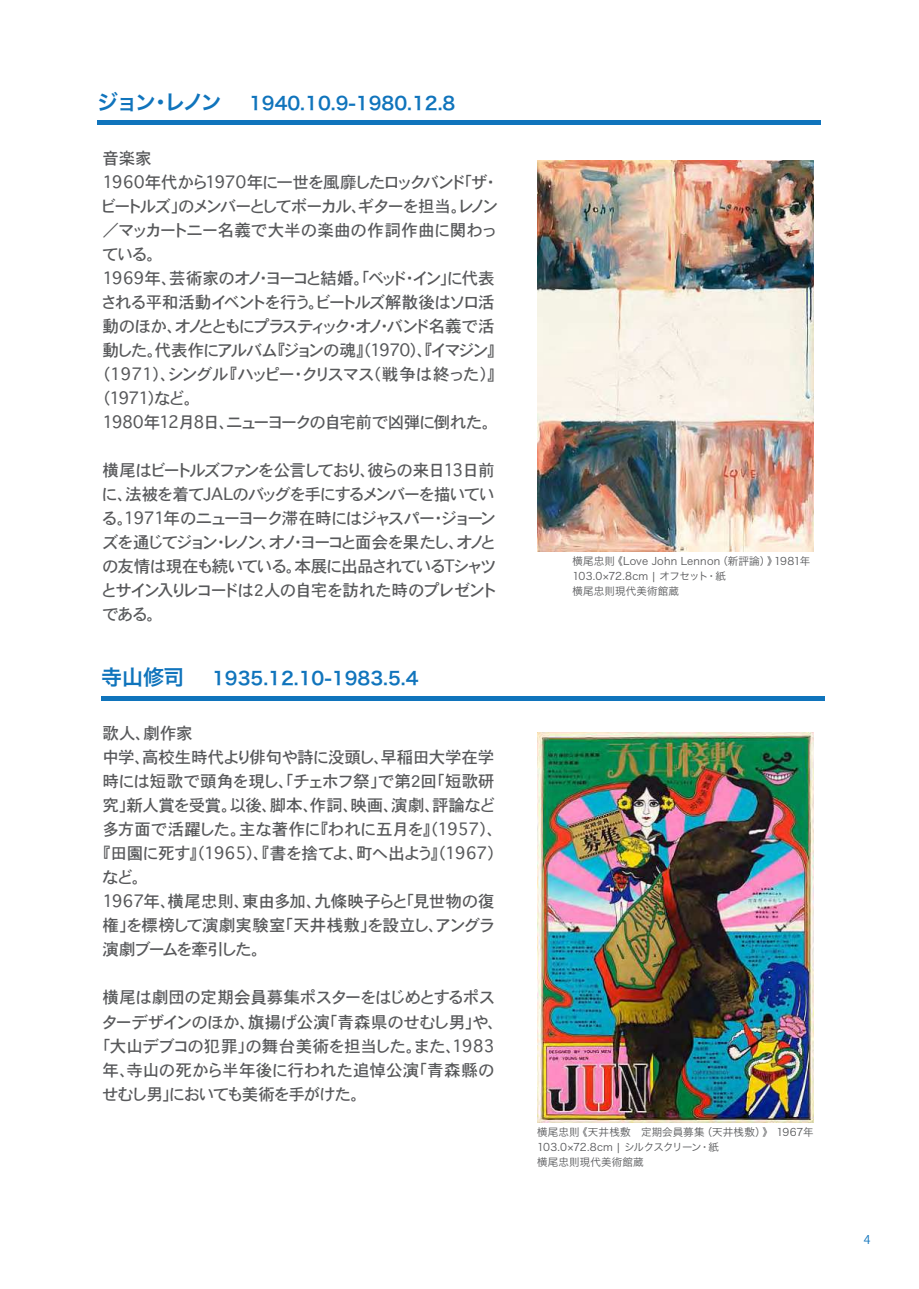
<style>
.page{position:relative;width:919px;height:1289px;background:#fff}
.page>*{position:absolute;margin:0;border:0;box-sizing:border-box;transform-origin:0 0}
.t1{font:18px "Hira Kaku Pro N W6";color:#1074bc}
.t2{font:16.5px/24px "Osaka";color:#57585a}
.t3{font:12px "Koz Go Pro";color:#1074bc}
.t4{font:10.5px/15px "Hira Kaku Pro W3";letter-spacing:.015em;color:#57585a}
.s1{font-size:21px}
</style>
<div class="page">
<hr style="left:98px;top:121px;width:723px;height:4px;background:#1074bc">
<img style="left:537px;top:161px;width:276px;height:390px">
<hr style="left:101px;top:696px;width:723px;height:4px;background:#1074bc">
<img style="left:537px;top:732px;width:276px;height:390px">
<p class="t1" style="left:97px;top:87px;width:360px"><span class="s1">ジョン・レノン　</span> 1940.10.9-1980.12.8</p>
<p class="t2" style="left:102px;top:146px;width:397px">音楽家<br>1960年代から1970年に一世を風靡したロックバンド「ザ・ビートルズ」のメンバーとしてボーカル、ギターを担当。レノン／マッカートニー名義で大半の楽曲の作詞作曲に関わっている。<br>1969年、芸術家のオノ・ヨーコと結婚。「ベッド・イン」に代表される平和活動イベントを行う。ビートルズ解散後はソロ活動のほか、オノとともにプラスティック・オノ・バンド名義で活動した。代表作にアルバム『ジョンの魂』（1970）、『イマジン』（1971）、シングル『ハッピー・クリスマス（戦争は終った）』（1971）など。<br>1980年12月8日、ニューヨークの自宅前で凶弾に倒れた。</p>
<p class="t2" style="left:102px;top:458px;width:395px;text-align:justify">横尾はビートルズファンを公言しており、彼らの来日13日前に、法被を着てJALのバッグを手にするメンバーを描いている。1971年のニューヨーク滞在時にはジャスパー・ジョーンズを通じてジョン・レノン、オノ・ヨーコと面会を果たし、オノとの友情は現在も続いている。本展に出品されているTシャツとサイン入りレコードは２人の自宅を訪れた時のプレゼントである。</p>
<p class="t1" style="left:101px;top:662px;width:319px"><span class="s1">寺山修司　</span> 1935.12.10-1983.5.4</p>
<p class="t2" style="left:102px;top:721px;width:396px">歌人、劇作家<br>中学、高校生時代より俳句や詩に没頭し、早稲田大学在学時には短歌で頭角を現し、「チェホフ祭」で第２回「短歌研究」新人賞を受賞。以後、脚本、作詞、映画、演劇、評論など多方面で活躍した。主な著作に『われに五月を』（1957）、『田園に死す』（1965）、『書を捨てよ、町へ出よう』（1967）など。<br>1967年、横尾忠則、東由多加、九條映子らと「見世物の復権」を標榜して演劇実験室「天井桟敷」を設立し、アングラ演劇ブームを牽引した。</p>
<p class="t2" style="left:102px;top:985px;width:397px">横尾は劇団の定期会員募集ポスターをはじめとするポスターデザインのほか、旗揚げ公演「青森県のせむし男」や、「大山デブコの犯罪」の舞台美術を担当した。また、1983年、寺山の死から半年後に行われた追悼公演「青森縣のせむし男」においても美術を手がけた。</p>
<p class="t4" style="left:572px;top:552px;width:239px">横尾忠則《Love John Lennon（新評論）》1981年<br>103.0×72.8cm | オフセット・紙<br>横尾忠則現代美術館蔵</p>
<p class="t4" style="left:537px;top:1123px;width:278px">横尾忠則《天井桟敷　定期会員募集（天井桟敷）》 1967年<br>103.0×72.8cm | シルクスクリーン・紙<br>横尾忠則現代美術館蔵</p>
<p class="t3" style="left:863px;top:1231px;width:8px">4</p>
</div>
